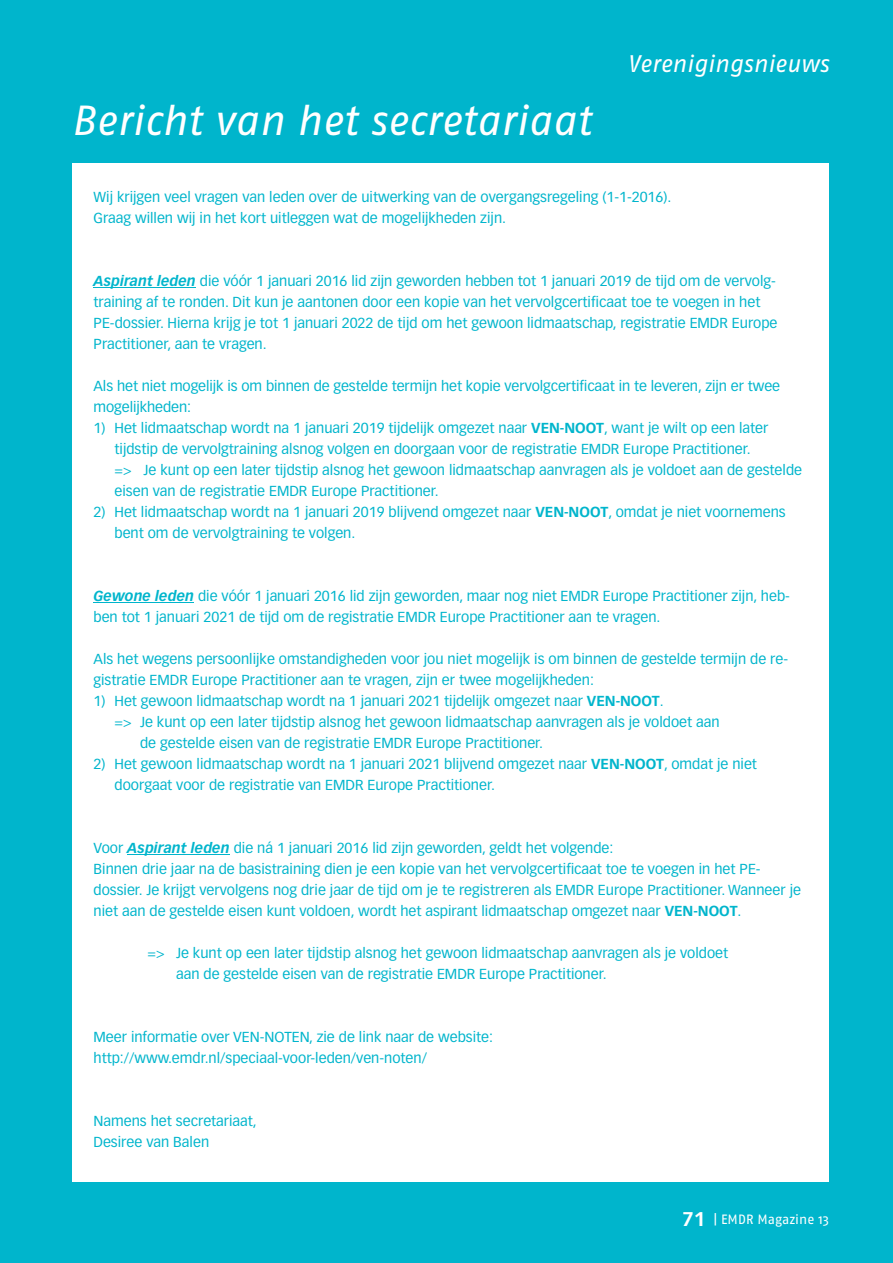
<style>
.page{position:relative;width:893px;height:1263px;background:#00b5cc}
.page>*{position:absolute;margin:0;border:0;box-sizing:border-box;transform-origin:0 0}
.t1{font:italic 42px "Fago No";color:#fff}
.t2{font:italic 24px "Fago No";color:#fff}
.t3{font:14.25px/21px "Vectora LH";color:#00b5cc}
.t4{font:13.5px "Fago No";color:#fff}
.s1{font-weight:700;font-style:italic}
.s2{font-weight:700}
.s3{font-family:"Vectora LH";font-weight:700;font-size:19.5px}
</style>
<div class="page">
<div style="left:72px;top:163px;width:757px;height:1019px;background:#fff"></div>
<hr style="left:94px;top:287px;width:102px;height:1px;background:#00b5cc">
<hr style="left:94px;top:602px;width:100px;height:1px;background:#00b5cc">
<hr style="left:127px;top:854px;width:103px;height:1px;background:#00b5cc">
<h1 class="t1" style="left:71px;top:102px;width:521px">Bericht van het secretariaat</h1>
<h2 class="t2" style="left:628px;top:53px;width:203px">Verenigingsnieuws</h2>
<p class="t3" style="left:94px;top:187px;width:579px">Wij krijgen veel vragen van leden over de uitwerking van de overgangsregeling (1-1-2016).<br>Graag willen wij in het kort uitleggen wat de mogelijkheden zijn.</p>
<p class="t3" style="left:94px;top:271px;width:685px"><span class="s1">Aspirant leden</span> die vóór 1 januari 2016 lid zijn geworden hebben tot 1 januari 2019 de tijd om de vervolg&shy;training af te ronden. Dit kun je aantonen door een kopie van het vervolgcertificaat toe te voegen in het PE-dossier. Hierna krijg je tot 1 januari 2022 de tijd om het gewoon lidmaatschap, registratie EMDR Europe Practitioner, aan te vragen.</p>
<p class="t3" style="left:94px;top:376px;width:688px">Als het niet mogelijk is om binnen de gestelde termijn het kopie vervolgcertificaat in te leveren, zijn er twee mogelijkheden:</p>
<p class="t3" style="left:115px;top:418px;width:689px;text-indent:-21px">1) Het lidmaatschap wordt na 1 januari 2019 tijdelijk omgezet naar <span class="s2">VEN-NOOT</span>, want je wilt op een later tijdstip de vervolgtraining alsnog volgen en doorgaan voor de registratie EMDR Europe Practitioner.<br>=&gt; Je kunt op een later tijdstip alsnog het gewoon lidmaatschap aanvragen als je voldoet aan de gestelde eisen van de registratie EMDR Europe Practitioner.</p>
<p class="t3" style="left:115px;top:502px;width:673px;text-indent:-21px">2) Het lidmaatschap wordt na 1 januari 2019 blijvend omgezet naar <span class="s2">VEN-NOOT</span>, omdat je niet voornemens bent om de vervolgtraining te volgen.</p>
<p class="t3" style="left:94px;top:586px;width:698px"><span class="s1">Gewone leden</span> die vóór 1 januari 2016 lid zijn geworden, maar nog niet EMDR Europe Practitioner zijn, heb&shy;ben tot 1 januari 2021 de tijd om de registratie EMDR Europe Practitioner aan te vragen.</p>
<p class="t3" style="left:94px;top:649px;width:696px">Als het wegens persoonlijke omstandigheden voor jou niet mogelijk is om binnen de gestelde termijn de re&shy;gistratie EMDR Europe Practitioner aan te vragen, zijn er twee mogelijkheden:</p>
<p class="t3" style="left:94px;top:691px;width:572px">1) Het gewoon lidmaatschap wordt na 1 januari 2021 tijdelijk omgezet naar <span class="s2">VEN-NOOT</span>.</p>
<p class="t3" style="left:115px;top:712px;width:607px">=&gt; Je kunt op een later tijdstip alsnog het gewoon lidmaatschap aanvragen als je voldoet aan</p>
<p class="t3" style="left:140px;top:733px;width:405px">de gestelde eisen van de registratie EMDR Europe Practitioner.</p>
<p class="t3" style="left:115px;top:754px;width:644px;text-indent:-21px">2) Het gewoon lidmaatschap wordt na 1 januari 2021 blijvend omgezet naar <span class="s2">VEN-NOOT</span>, omdat je niet doorgaat voor de registratie van EMDR Europe Practitioner.</p>
<p class="t3" style="left:94px;top:838px;width:709px">Voor <span class="s1">Aspirant leden</span> die ná 1 januari 2016 lid zijn geworden, geldt het volgende:<br>Binnen drie jaar na de basistraining dien je een kopie van het vervolgcertificaat toe te voegen in het PE&shy;dossier. Je krijgt vervolgens nog drie jaar de tijd om je te registreren als EMDR Europe Practitioner. Wanneer je niet aan de gestelde eisen kunt voldoen, wordt het aspirant lidmaatschap omgezet naar <span class="s2">VEN-NOOT</span>.</p>
<p class="t3" style="left:176px;top:943px;width:554px;text-indent:-28px">=&gt; Je kunt op een later tijdstip alsnog het gewoon lidmaatschap aanvragen als je voldoet aan de gestelde eisen van de registratie EMDR Europe Practitioner.</p>
<p class="t3" style="left:94px;top:1027px;width:401px">Meer informatie over VEN-NOTEN, zie de link naar de website: http://www.emdr.nl/speciaal-voor-leden/ven-noten/</p>
<p class="t3" style="left:94px;top:1111px;width:165px">Namens het secretariaat,<br>Desiree van Balen</p>
<p class="t4" style="left:682px;top:1213px;width:148px"><span class="s3">71</span> | EMDR Magazine 13</p>
</div>
